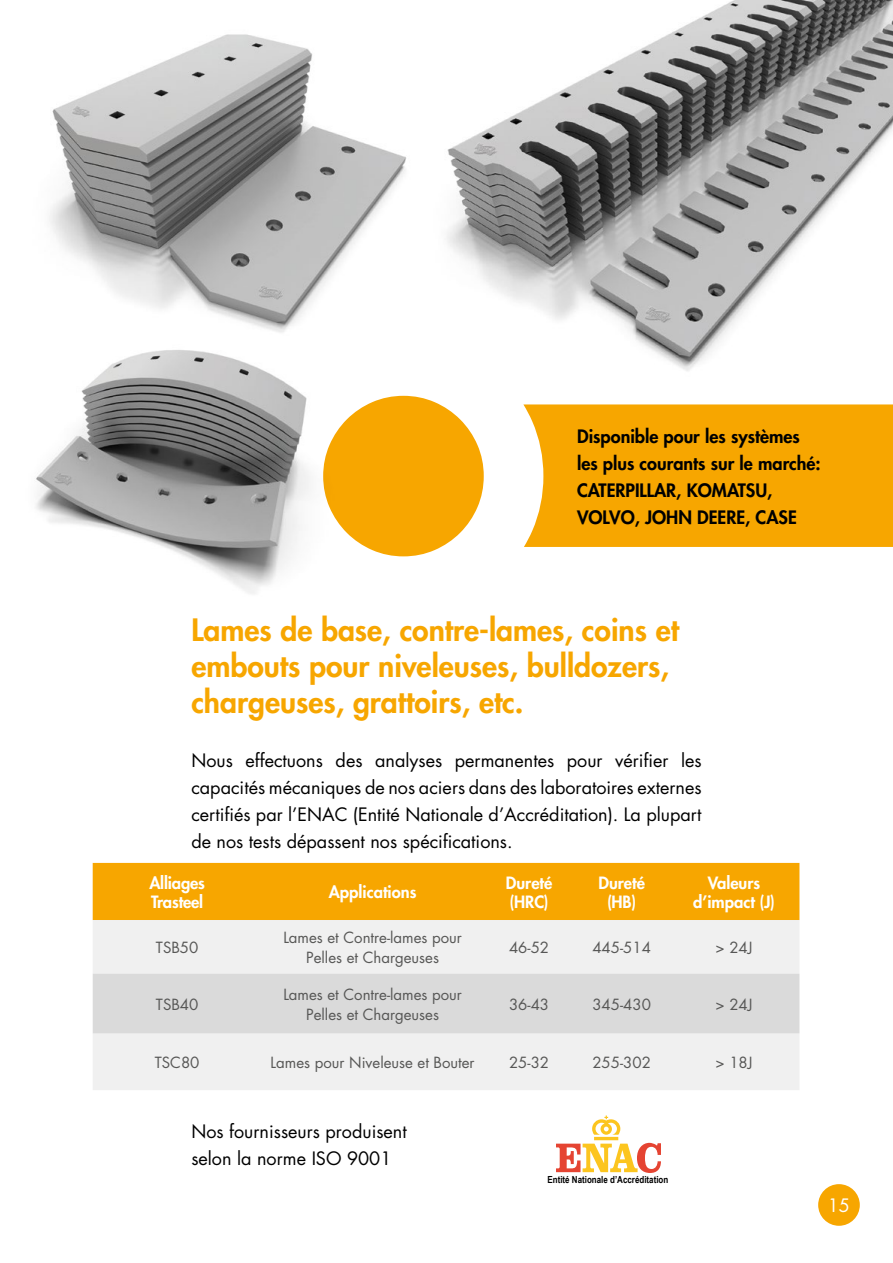
<style>
.page{position:relative;width:893px;height:1263px;background:#fff}
.page>*{position:absolute;margin:0;border:0;box-sizing:border-box;transform-origin:0 0}
.t1{font:800 30px/36px "Futura Std";color:#f7a600}
.t2{font:18px/27px "Futura Std";color:#000;text-align:justify}
.t3{font:800 18px/27px "Futura Std";color:#000}
.t4{font:18px "Futura Std";color:#fff}
.t5{font:800 16.5px/19.5px "Futura Std";color:#fff}
.t6{font:15px/19.5px "Futura Std";color:#575756;text-align:center}
.t7{font:700 9.75px "Arial Narrow";color:#000}
</style>
<div class="page">
<div style="left:818px;top:1184px;width:42px;height:42px;background:#f7a600;border-radius:50%"></div>
<div style="left:93px;top:863px;width:706px;height:57px;background:#f7a600"></div>
<div style="left:93px;top:920px;width:706px;height:170px;background:#f0f0f0"></div>
<div style="left:93px;top:974px;width:706px;height:59px;background:#dadada"></div>
<div style="left:687px;top:869px;width:94px;height:45px;background:#f7a600"></div>
<svg style="left:339px;top:396px;width:145px;height:160px"></svg>
<div style="left:523px;top:404px;width:370px;height:143px;background:#f7a600"></div>
<svg style="left:556px;top:1115px;width:105px;height:58px"></svg>
<img style="left:49px;top:34px;width:357px;height:298px">
<img style="left:447px;top:0;width:446px;height:371px">
<img style="left:36px;top:332px;width:303px;height:262px">
<p class="t3" style="left:577px;top:423px;width:245px">Disponible pour les systèmes les plus courants sur le marché:<br>CATERPILLAR, KOMATSU,<br>VOLVO, JOHN DEERE, CASE</p>
<h1 class="t1" style="left:191px;top:612px;width:489px">Lames de base, contre-lames, coins et embouts pour niveleuses, bulldozers, chargeuses, grattoirs, etc.</h1>
<p class="t2" style="left:191px;top:747px;width:512px">Nous effectuons des analyses permanentes pour vérifier les capacités mécaniques de nos aciers dans des laboratoires externes certifiés par l’ENAC (Entité Nationale d’Accréditation). La plupart de nos tests dépassent nos spécifications.</p>
<p class="t5" style="left:149px;top:873px;width:57px">Alliages<br>Trasteel</p>
<p class="t5" style="left:329px;top:882px;width:89px">Applications</p>
<p class="t5" style="left:506px;top:873px;width:48px">Dureté (HRC)</p>
<p class="t5" style="left:598px;top:873px;width:48px;text-align:center">Dureté (HB)</p>
<p class="t5" style="left:693px;top:873px;width:83px;text-align:center">Valeurs d’impact (J)</p>
<p class="t6" style="left:156px;top:938px;width:44px">TSB50</p>
<p class="t6" style="left:283px;top:928px;width:180px">Lames et Contre-lames pour<br>Pelles et Chargeuses</p>
<p class="t6" style="left:509px;top:938px;width:42px">46-52</p>
<p class="t6" style="left:592px;top:938px;width:60px">445-514</p>
<p class="t6" style="left:715px;top:938px;width:39px">&gt; 24J</p>
<p class="t6" style="left:156px;top:995px;width:44px">TSB40</p>
<p class="t6" style="left:283px;top:985px;width:180px">Lames et Contre-lames pour<br>Pelles et Chargeuses</p>
<p class="t6" style="left:509px;top:995px;width:42px">36-43</p>
<p class="t6" style="left:592px;top:995px;width:60px">345-430</p>
<p class="t6" style="left:715px;top:995px;width:39px">&gt; 24J</p>
<p class="t6" style="left:155px;top:1053px;width:46px">TSC80</p>
<p class="t6" style="left:271px;top:1053px;width:206px">Lames pour Niveleuse et Bouter</p>
<p class="t6" style="left:509px;top:1053px;width:42px">25-32</p>
<p class="t6" style="left:592px;top:1053px;width:60px">255-302</p>
<p class="t6" style="left:715px;top:1053px;width:39px">&gt; 18J</p>
<p class="t2" style="left:191px;top:1118px;width:217px">Nos fournisseurs produisent selon la norme ISO 9001</p>
<p class="t7" style="left:547px;top:1174px;width:122px">Entité Nationale d’Accréditation</p>
<p class="t4" style="left:828px;top:1194px;width:24px">15</p>
</div>
